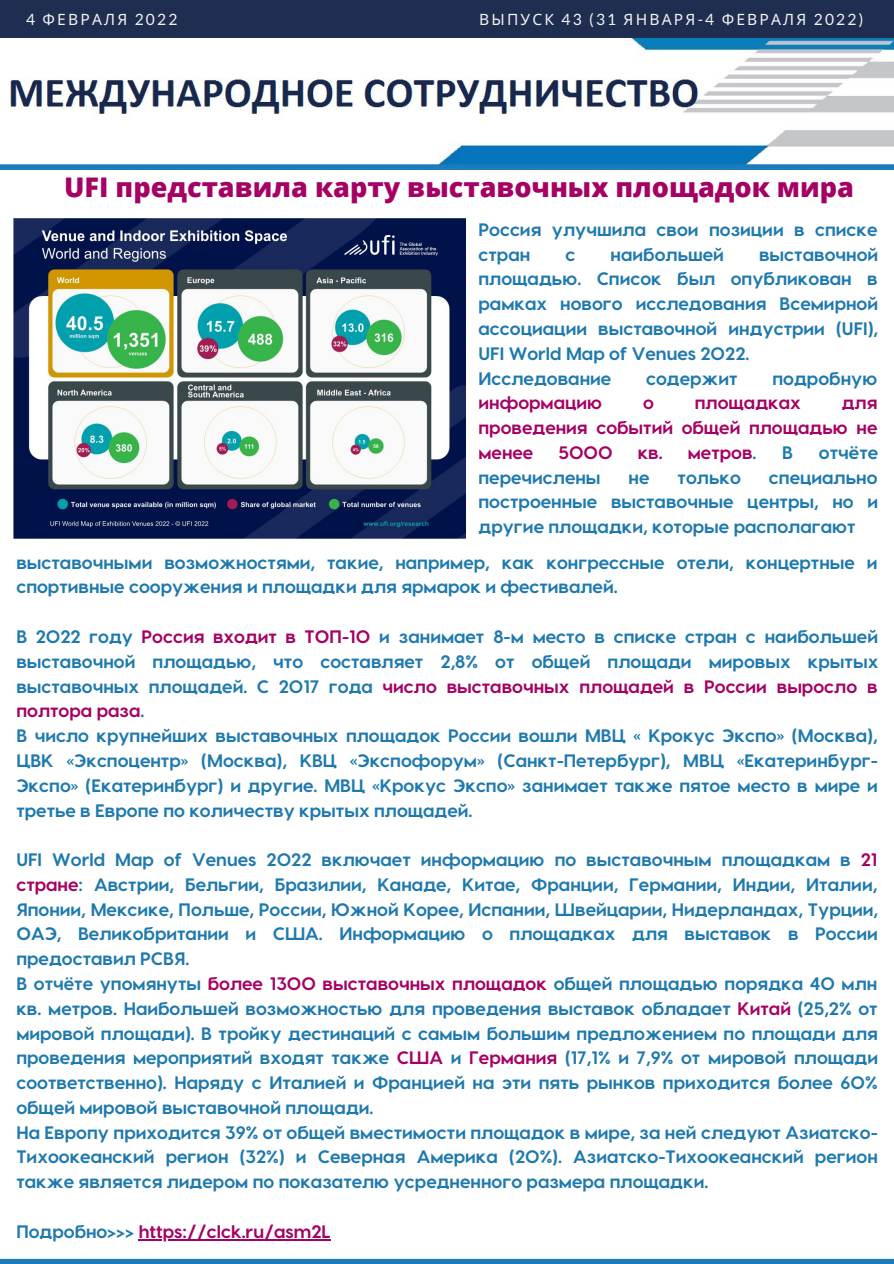
<style>
.page{position:relative;width:894px;height:1264px;background:#fff}
.page>*{position:absolute;margin:0;border:0;box-sizing:border-box;transform-origin:0 0}
.t1{font:800 27px "Open Sans";color:#a50064}
.t2{font:700 18px/24.8px "Visby CF";color:#1e79ae;text-align:justify}
.t3{font:700 18px/24.8px "Visby CF";color:#a50064;text-align:justify}
.t4{font:15.6px "Noto Sans";letter-spacing:.14em;color:#f2f2f2}
.s1{font-family:"Lato"}
.s2{color:#1e79ae}
.s3{color:#a50064}
</style>
<div class="page">
<img style="left:10px;top:38px;width:883px;height:126px">
<div style="left:0;top:0;width:893px;height:38px;background:#1e2d50"></div>
<div style="left:0;top:164px;width:893px;height:6px;background:#1b7bbb"></div>
<div style="left:0;top:1258px;width:893px;height:5px;background:#1b7bbb"></div>
<img style="left:14px;top:218px;width:451px;height:320px">
<hr style="left:139px;top:1238px;width:192px;height:1px;background:#a50064">
<p class="t4" style="left:26px;top:8px;width:153px"><span class="s1">4</span> ФЕВРАЛЯ <span class="s1">2022</span></p>
<p class="t4" style="left:479px;top:8px;width:385px">ВЫПУСК <span class="s1">43 (31</span> ЯНВАРЯ<span class="s1">-4</span> ФЕВРАЛЯ <span class="s1">2022)</span></p>
<p class="t1" style="left:64px;top:168px;width:791px">UFI представила карту выставочных площадок мира</p>
<p class="t2" style="left:478px;top:216px;width:400px">Россия улучшила свои позиции в списке стран</p>
<p class="t2" style="left:478px;top:241px;width:401px;text-indent:280px">выставочной площадью. Список был опубликован в рамках нового исследования Всемирной ассоциации выставочной индустрии (UFI), UFI World Map of Venues 2022.</p>
<p class="t2" style="left:478px;top:365px;width:134px">Исследование</p>
<p class="t2" style="left:646px;top:365px;width:93px">содержит</p>
<p class="t2" style="left:772px;top:365px;width:106px">подробную</p>
<p class="t3" style="left:478px;top:389px;width:125px">информацию</p>
<p class="t3" style="left:643px;top:389px;width:12px">о</p>
<p class="t3" style="left:694px;top:389px;width:108px">площадках</p>
<p class="t2" style="left:565px;top:241px;width:11px">с</p>
<p class="t2" style="left:610px;top:241px;width:115px">наибольшей</p>
<p class="t3" style="left:478px;top:389px;width:400px;text-indent:363px">для проведения событий общей площадью не менее</p>
<p class="t3" style="left:558px;top:439px;width:56px">5000</p>
<p class="t3" style="left:637px;top:439px;width:120px">кв. метров<span class="s2">.</span></p>
<p class="t2" style="left:782px;top:439px;width:12px">В</p>
<p class="t2" style="left:818px;top:439px;width:61px">отчёте</p>
<p class="t2" style="left:478px;top:464px;width:123px">перечислены</p>
<p class="t2" style="left:628px;top:464px;width:22px">не</p>
<p class="t2" style="left:677px;top:464px;width:65px">только</p>
<p class="t2" style="left:478px;top:464px;width:401px;text-indent:290px">специально построенные выставочные центры, но и другие площадки, которые располагают</p>
<p class="t2" style="left:16px;top:549px;width:862px">выставочными возможностями, такие, например, как конгрессные отели, концертные и спортивные сооружения и площадки для ярмарок и фестивалей.</p>
<p class="t2" style="left:16px;top:623px;width:863px">В 2022 году <span class="s3">Россия входит в ТОП-10</span> и занимает 8-м место в списке стран с наибольшей выставочной площадью, что составляет 2,8% от общей площади мировых крытых выставочных площадей. С 2017 года <span class="s3">число выставочных площадей в России выросло в полтора раза</span>.</p>
<p class="t2" style="left:16px;top:722px;width:862px">В число крупнейших выставочных площадок России вошли МВЦ « Крокус Экспо» (Москва), ЦВК «Экспоцентр» (Москва), КВЦ «Экспофорум» (Санкт-Петербург), МВЦ «Екатеринбург-Экспо» (Екатеринбург) и другие. МВЦ «Крокус Экспо» занимает также пятое место в мире и третье в Европе по количеству крытых площадей.</p>
<p class="t2" style="left:16px;top:846px;width:863px">UFI World Map of Venues 2022 включает информацию по выставочным площадкам в <span class="s3">21 стране</span>: Австрии, Бельгии, Бразилии, Канаде, Китае, Франции, Германии, Индии, Италии, Японии, Мексике, Польше, России, Южной Корее, Испании, Швейцарии, Нидерландах, Турции, ОАЭ, Великобритании и США. Информацию о площадках для выставок в России предоставил РСВЯ.</p>
<p class="t2" style="left:16px;top:970px;width:863px">В отчёте упомянуты <span class="s3">более 1300 выставочных площадок</span> общей площадью порядка 40 млн кв. метров. Наибольшей возможностью для проведения выставок обладает <span class="s3">Китай</span> (25,2% от мировой площади). В тройку дестинаций с самым большим предложением по площади для проведения мероприятий входят также <span class="s3">США</span> и <span class="s3">Германия</span> (17,1% и 7,9% от мировой площади соответственно). Наряду с Италией и Францией на эти пять рынков приходится более 60% общей мировой выставочной площади.</p>
<p class="t2" style="left:16px;top:1118px;width:862px">На Европу приходится 39% от общей вместимости площадок в мире, за ней следуют Азиатско-Тихоокеанский регион (32%) и Северная Америка (20%). Азиатско-Тихоокеанский регион также является лидером по показателю усредненного размера площадки.</p>
<p class="t3" style="left:16px;top:1217px;width:316px"><span class="s2">Подробно&gt;&gt;&gt;</span> https://clck.ru/asm2L</p>
</div>
